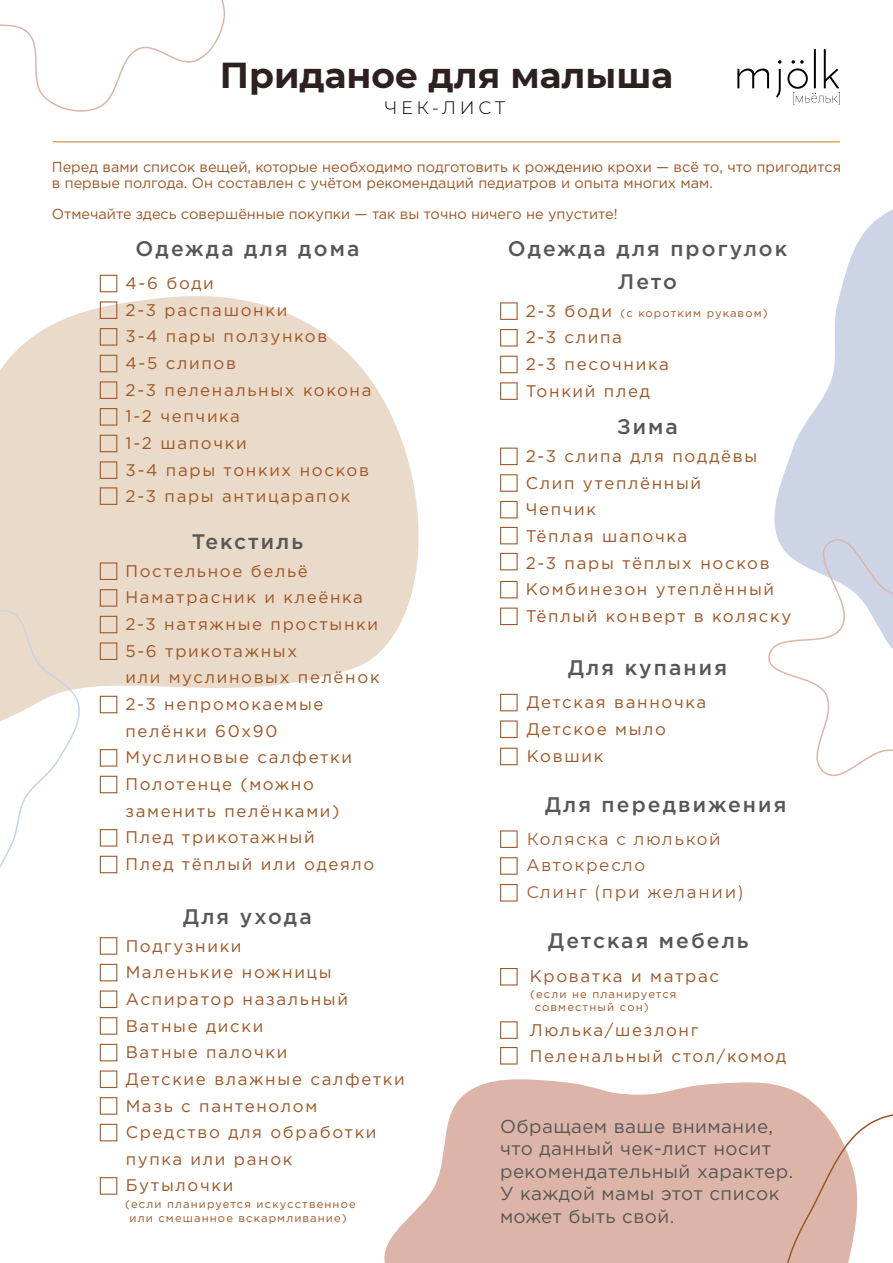
<style>
.page{position:relative;width:893px;height:1263px;background:#fff}
.page>*{position:absolute;margin:0;border:0;box-sizing:border-box;transform-origin:0 0}
.t1{font:700 36px "Montserrat";color:#2d2020}
.t2{font:500 21px/33px "Gotham Pro";letter-spacing:.1em;color:#575756;text-align:center}
.t3{font:18.75px/22.5px "Gotham Pro";letter-spacing:.025em;color:#575756}
.t4{font:300 18px "Montserrat";letter-spacing:.2em;color:#000}
.t5{font:16.8px/26.7px "Gotham Pro";letter-spacing:.1em;color:#9e5726}
.t6{font:16.8px/26.7px "Montserrat";letter-spacing:.1em;color:#9e5726}
.t7{font:14.4px/15.8px "Gotham Pro";color:#9e5726}
.t8{font:11.25px/13.5px "Gotham Pro";letter-spacing:.1em;color:#9e5726;text-align:center}
.s1{font-size:16.8px}
</style>
<div class="page">
<svg style="left:0;top:286px;width:419px;height:464px;fill:#eadac9"></svg>
<svg style="left:0;top:0;width:225px;height:112px"></svg>
<svg style="left:0;top:585px;width:84px;height:283px"></svg>
<svg style="left:774px;top:209px;width:119px;height:316px;fill:#ccd4e5"></svg>
<svg style="left:384px;top:1079px;width:427px;height:184px;fill:#ddb5a8"></svg>
<svg style="left:776px;top:60px;width:5px;height:38px"></svg>
<svg style="left:737px;top:68px;width:32px;height:20px"></svg>
<svg style="left:787px;top:49px;width:53px;height:55px"></svg>
<svg style="left:100px;top:328px;width:17px;height:18px"></svg>
<svg style="left:100px;top:275px;width:17px;height:17px"></svg>
<svg style="left:100px;top:301px;width:17px;height:18px"></svg>
<svg style="left:100px;top:355px;width:17px;height:17px"></svg>
<svg style="left:100px;top:381px;width:17px;height:18px"></svg>
<svg style="left:100px;top:408px;width:17px;height:18px"></svg>
<svg style="left:100px;top:435px;width:17px;height:17px"></svg>
<svg style="left:100px;top:461px;width:17px;height:18px"></svg>
<svg style="left:100px;top:487px;width:17px;height:18px"></svg>
<svg style="left:100px;top:562px;width:17px;height:18px"></svg>
<svg style="left:100px;top:589px;width:17px;height:18px"></svg>
<svg style="left:100px;top:616px;width:17px;height:17px"></svg>
<svg style="left:100px;top:642px;width:17px;height:18px"></svg>
<svg style="left:100px;top:696px;width:17px;height:17px"></svg>
<svg style="left:100px;top:749px;width:17px;height:18px"></svg>
<svg style="left:100px;top:776px;width:17px;height:17px"></svg>
<svg style="left:100px;top:829px;width:17px;height:18px"></svg>
<svg style="left:100px;top:856px;width:17px;height:17px"></svg>
<svg style="left:100px;top:937px;width:17px;height:18px"></svg>
<svg style="left:100px;top:964px;width:17px;height:17px"></svg>
<svg style="left:100px;top:990px;width:17px;height:18px"></svg>
<svg style="left:100px;top:1017px;width:17px;height:18px"></svg>
<svg style="left:100px;top:1044px;width:17px;height:17px"></svg>
<svg style="left:100px;top:1070px;width:17px;height:18px"></svg>
<svg style="left:100px;top:1097px;width:17px;height:18px"></svg>
<svg style="left:100px;top:1124px;width:17px;height:17px"></svg>
<svg style="left:100px;top:1177px;width:17px;height:18px"></svg>
<hr style="left:53px;top:141px;width:786px;height:1px;background:#bb7f2b">
<svg style="left:780px;top:1101px;width:113px;height:162px"></svg>
<svg style="left:768px;top:525px;width:125px;height:252px"></svg>
<svg style="left:500px;top:830px;width:18px;height:18px"></svg>
<svg style="left:500px;top:857px;width:18px;height:18px"></svg>
<svg style="left:500px;top:884px;width:18px;height:17px"></svg>
<svg style="left:500px;top:968px;width:18px;height:17px"></svg>
<svg style="left:500px;top:1047px;width:18px;height:17px"></svg>
<svg style="left:500px;top:1021px;width:18px;height:18px"></svg>
<svg style="left:500px;top:694px;width:18px;height:17px"></svg>
<svg style="left:500px;top:720px;width:18px;height:18px"></svg>
<svg style="left:500px;top:748px;width:18px;height:17px"></svg>
<svg style="left:500px;top:302px;width:18px;height:18px"></svg>
<svg style="left:500px;top:329px;width:18px;height:18px"></svg>
<svg style="left:500px;top:356px;width:18px;height:17px"></svg>
<svg style="left:500px;top:382px;width:18px;height:18px"></svg>
<svg style="left:500px;top:448px;width:18px;height:17px"></svg>
<svg style="left:500px;top:474px;width:18px;height:18px"></svg>
<svg style="left:500px;top:501px;width:18px;height:17px"></svg>
<svg style="left:500px;top:527px;width:18px;height:17px"></svg>
<svg style="left:500px;top:553px;width:18px;height:17px"></svg>
<svg style="left:500px;top:581px;width:18px;height:17px"></svg>
<svg style="left:500px;top:607px;width:18px;height:18px"></svg>
<h1 class="t1" style="left:220px;top:49px;width:455px">Приданое для малыша</h1>
<p class="t4" style="left:384px;top:96px;width:122px">ЧЕК-ЛИСТ</p>
<p class="t7" style="left:52px;top:159px;width:791px">Перед вами список вещей, которые необходимо подготовить к рождению крохи — всё то, что пригодится в первые полгода. Он составлен с учётом рекомендаций педиатров и опыта многих мам.</p>
<p class="t7" style="left:52px;top:206px;width:567px">Отмечайте здесь совершённые покупки — так вы точно ничего не упустите!</p>
<p class="t2" style="left:136px;top:232px;width:225px">Одежда для дома</p>
<p class="t5" style="left:126px;top:270px;width:247px">4-6 боди<br>2-3 распашонки<br>3-4 пары ползунков<br>4-5 слипов<br>2-3 пеленальных кокона<br>1-2 чепчика<br>1-2 шапочки<br>3-4 пары тонких носков<br>2-3 пары антицарапок</p>
<p class="t2" style="left:192px;top:525px;width:113px">Текстиль</p>
<p class="t5" style="left:125px;top:557px;width:256px">Постельное бельё<br>Наматрасник и клеёнка<br>2-3 натяжные простынки<br>5-6 трикотажных<br>или муслиновых пелёнок<br>2-3 непромокаемые пелёнки 60х90<br>Муслиновые салфетки<br>Полотенце (можно заменить пелёнками)<br>Плед трикотажный<br>Плед тёплый или одеяло</p>
<p class="t2" style="left:183px;top:900px;width:130px">Для ухода</p>
<p class="t5" style="left:126px;top:932px;width:281px">Подгузники<br>Маленькие ножницы<br>Аспиратор назальный<br>Ватные диски<br>Ватные палочки<br>Детские влажные салфетки<br>Мазь с пантенолом<br>Средство для обработки пупка или ранок<br>Бутылочки</p>
<p class="t8" style="left:125px;top:1197px;width:232px">(если планируется искусственное или смешанное вскармливание)</p>
<p class="t2" style="left:508px;top:232px;width:281px">Одежда для прогулок<br>Лето</p>
<p class="t8" style="left:526px;top:306px;width:243px"><span class="s1">2-3 боди</span> (с коротким рукавом)</p>
<p class="t5" style="left:526px;top:324px;width:145px">2-3 слипа<br>2-3 песочника<br>Тонкий плед</p>
<p class="t2" style="left:617px;top:409px;width:62px">Зима</p>
<p class="t5" style="left:526px;top:443px;width:267px">2-3 слипа для поддёвы<br>Слип утеплённый<br>Чепчик<br>Тёплая шапочка<br>2-3 пары тёплых носков<br>Комбинезон утеплённый<br>Тёплый конверт в коляску</p>
<p class="t2" style="left:568px;top:650px;width:160px">Для купания</p>
<p class="t5" style="left:527px;top:689px;width:181px">Детская ванночка<br>Детское мыло<br>Ковшик</p>
<p class="t2" style="left:545px;top:787px;width:243px">Для передвижения</p>
<p class="t6" style="left:527px;top:825px;width:218px">Коляска с люлькой<br>Автокресло<br>Слинг (при желании)</p>
<p class="t2" style="left:548px;top:923px;width:202px">Детская мебель</p>
<p class="t5" style="left:530px;top:963px;width:191px">Кроватка и матрас</p>
<p class="t5" style="left:530px;top:1016px;width:258px">Люлька/шезлонг<br>Пеленальный стол/комод</p>
<p class="t8" style="left:535px;top:987px;width:143px;text-align:left;text-indent:-4px">(если не планируется совместный сон)</p>
<p class="t3" style="left:500px;top:1115px;width:295px">Обращаем ваше внимание, что данный чек-лист носит рекомендательный характер.<br>У каждой мамы этот список может быть свой.</p>
</div>
